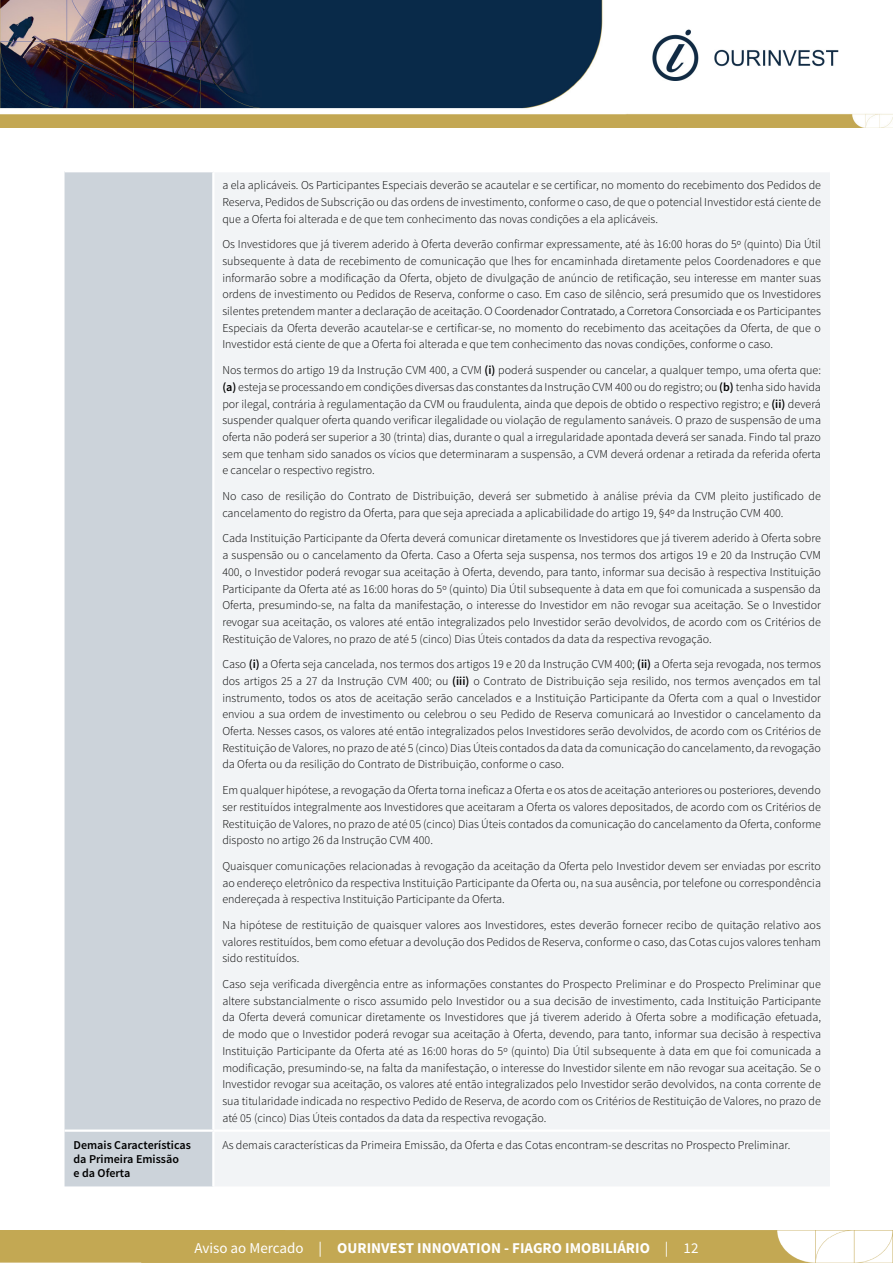
<style>
.page{position:relative;width:893px;height:1263px;background:#fff}
.page>*{position:absolute;margin:0;border:0;box-sizing:border-box;transform-origin:0 0}
.t1{font:700 15px "Source Sans Pro";color:#fff}
.t2{font:300 12px/16.6px "Source Sans Pro";color:#000;text-align:justify}
.t3{font:600 12px/14.4px "Source Sans Pro";color:#000}
.s1{font-family:"Myriad Pro"}
.s2{font-weight:600}
.s3{font-weight:400}
</style>
<div class="page">
<img style="left:0;top:0;width:893px;height:127px">
<img style="left:0;top:1230px;width:893px;height:33px">
<div style="left:65px;top:172px;width:147px;height:1014px;background:#ccd3da"></div>
<div style="left:215px;top:173px;width:615px;height:1013px;background:#f2f4f6"></div>
<hr style="left:65px;top:1129px;width:148px;height:3px;background:#fff">
<hr style="left:213px;top:1129px;width:617px;height:3px;background:#fff">
<p class="t2" style="left:222px;top:177px;width:600px">a ela aplicáveis. Os Participantes Especiais deverão se acautelar e se certificar, no momento do recebimento dos Pedidos de Reserva, Pedidos de Subscrição ou das ordens de investimento, conforme o caso, de que o potencial Investidor está ciente de que a Oferta foi alterada e de que tem conhecimento das novas condições a ela aplicáveis.</p>
<p class="t2" style="left:222px;top:236px;width:600px">Os Investidores que já tiverem aderido à Oferta deverão confirmar expressamente, até às 16:00 horas do 5º (quinto) Dia Útil subsequente à data de recebimento de comunicação que lhes for encaminhada diretamente pelos Coordenadores e que informarão sobre a modificação da Oferta, objeto de divulgação de anúncio de retificação, seu interesse em manter suas ordens de investimento ou Pedidos de Reserva, conforme o caso. Em caso de silêncio, será presumido que os Investidores silentes pretendem manter a declaração de aceitação. <span class="s1">O Coordenador Contratado, a Corretora Consorciada e os</span> Participantes Especiais da Oferta deverão acautelar-se e certificar-se, no momento do recebimento das aceitações da Oferta, de que o Investidor está ciente de que a Oferta foi alterada e que tem conhecimento das novas condições, conforme o caso.</p>
<p class="t2" style="left:222px;top:362px;width:600px">Nos termos do artigo 19 da Instrução CVM 400, a CVM <span class="s2">(i)</span> poderá suspender ou cancelar, a qualquer tempo, uma oferta que: <span class="s2">(a)</span> esteja se processando em condições diversas das constantes da Instrução CVM 400 ou do registro; ou <span class="s2">(b)</span> tenha sido havida por ilegal, contrária à regulamentação da CVM ou fraudulenta, ainda que depois de obtido o respectivo registro; e <span class="s2">(ii)</span> deverá suspender qualquer oferta quando verificar ilegalidade ou violação de regulamento sanáveis. O prazo de suspensão de uma oferta não poderá ser superior a 30 (trinta) dias, durante o qual a irregularidade apontada deverá ser sanada. Findo tal prazo sem que tenham sido sanados os vícios que determinaram a suspensão, a CVM deverá ordenar a retirada da referida oferta e cancelar o respectivo registro.</p>
<p class="t2" style="left:222px;top:488px;width:600px">No caso de resilição do Contrato de Distribuição, deverá ser submetido à análise prévia da CVM pleito justificado de cancelamento do registro da Oferta, para que seja apreciada a aplicabilidade do artigo 19, §4º da Instrução CVM 400.</p>
<p class="t2" style="left:222px;top:530px;width:600px">Cada Instituição Participante da Oferta deverá comunicar diretamente os Investidores que já tiverem aderido à Oferta sobre a suspensão ou o cancelamento da Oferta. Caso a Oferta seja suspensa, nos termos dos artigos 19 e 20 da Instrução CVM 400, o Investidor poderá revogar sua aceitação à Oferta, devendo, para tanto, informar sua decisão à respectiva Instituição Participante da Oferta até as 16:00 horas do 5º (quinto) Dia Útil subsequente à data em que foi comunicada a suspensão da Oferta, presumindo-se, na falta da manifestação, o interesse do Investidor em não revogar sua aceitação. Se o Investidor revogar sua aceitação, os valores até então integralizados pelo Investidor serão devolvidos, de acordo com os Critérios de Restituição de Valores, no prazo de até 5 (cinco) Dias Úteis contados da data da respectiva revogação.</p>
<p class="t2" style="left:222px;top:656px;width:600px">Caso <span class="s2">(i)</span> a Oferta seja cancelada, nos termos dos artigos 19 e 20 da Instrução CVM 400; <span class="s2">(ii)</span> a Oferta seja revogada, nos termos dos artigos 25 a 27 da Instrução CVM 400; ou <span class="s2">(iii)</span> o Contrato de Distribuição seja resilido, nos termos avençados em tal instrumento, todos os atos de aceitação serão cancelados e a Instituição Participante da Oferta com a qual o Investidor enviou a sua ordem de investimento ou celebrou o seu Pedido de Reserva comunicará ao Investidor o cancelamento da Oferta. Nesses casos, os valores até então integralizados pelos Investidores serão devolvidos, de acordo com os Critérios de Restituição de Valores, no prazo de até 5 (cinco) Dias Úteis contados da data da comunicação do cancelamento, da revogação da Oferta ou da resilição do Contrato de Distribuição, conforme o caso.</p>
<p class="t2" style="left:222px;top:782px;width:600px">Em qualquer hipótese, a revogação da Oferta torna ineficaz a Oferta e os atos de aceitação anteriores ou posteriores, devendo ser restituídos integralmente aos Investidores que aceitaram a Oferta os valores depositados, de acordo com os Critérios de Restituição de Valores, no prazo de até 05 (cinco) Dias Úteis contados da comunicação do cancelamento da Oferta, conforme disposto no artigo 26 da Instrução CVM 400.</p>
<p class="t2" style="left:222px;top:858px;width:600px">Quaisquer comunicações relacionadas à revogação da aceitação da Oferta pelo Investidor devem ser enviadas por escrito ao endereço eletrônico da respectiva Instituição Participante da Oferta ou, na sua ausência, por telefone ou correspondência endereçada à respectiva Instituição Participante da Oferta.</p>
<p class="t2" style="left:222px;top:917px;width:600px">Na hipótese de restituição de quaisquer valores aos Investidores, estes deverão fornecer recibo de quitação relativo aos valores restituídos, bem como efetuar a devolução dos Pedidos de Reserva, conforme o caso, das Cotas cujos valores tenham sido restituídos.</p>
<p class="t2" style="left:222px;top:976px;width:600px">Caso seja verificada divergência entre as informações constantes do Prospecto Preliminar e do Prospecto Preliminar que altere substancialmente o risco assumido pelo Investidor ou a sua decisão de investimento, cada Instituição Participante da Oferta deverá comunicar diretamente os Investidores que já tiverem aderido à Oferta sobre a modificação efetuada, de modo que o Investidor poderá revogar sua aceitação à Oferta, devendo, para tanto, informar sua decisão à respectiva Instituição Participante da Oferta até as 16:00 horas do 5º (quinto) Dia Útil subsequente à data em que foi comunicada a modificação, presumindo-se, na falta da manifestação, o interesse do Investidor silente em não revogar sua aceitação. Se o Investidor revogar sua aceitação, os valores até então integralizados pelo Investidor serão devolvidos, na conta corrente de sua titularidade indicada no respectivo Pedido de Reserva, de acordo com os Critérios de Restituição de Valores, no prazo de até 05 (cinco) Dias Úteis contados da data da respectiva revogação.</p>
<p class="t3" style="left:74px;top:1138px;width:119px">Demais Características da Primeira Emissão<br>e da Oferta</p>
<p class="t2" style="left:222px;top:1136px;width:570px">As demais características da Primeira Emissão, da Oferta e das Cotas encontram-se descritas no Prospecto Preliminar.</p>
<p class="t1" style="left:194px;top:1238px;width:505px"><span class="s3">Aviso ao Mercado |</span> OURINVEST INNOVATION - FIAGRO IMOBILIÁRIO <span class="s3">| 12</span></p>
</div>
